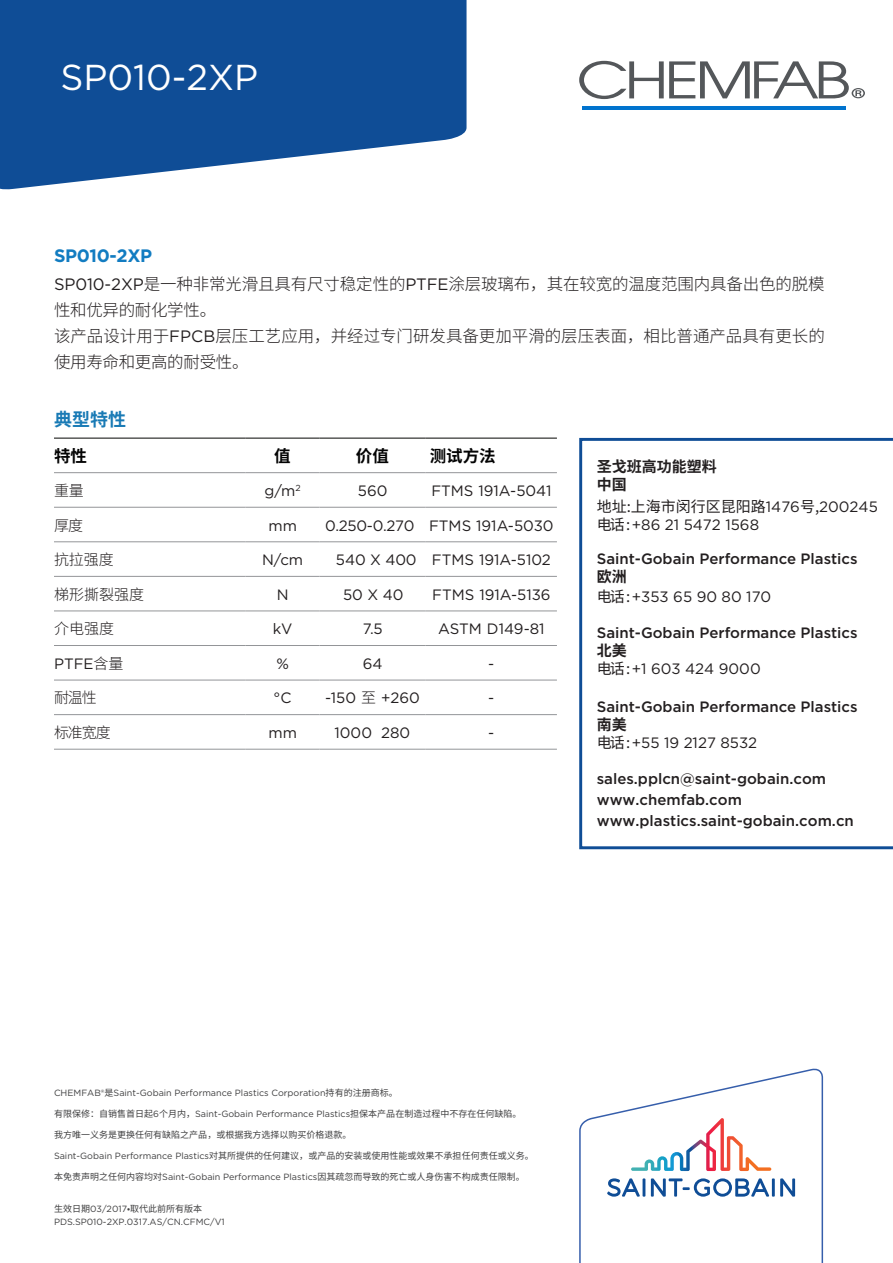
<style>
.page{position:relative;width:893px;height:1263px;background:#fff}
.page>*{position:absolute;margin:0;border:0;box-sizing:border-box;transform-origin:0 0}
.t1{font:36px "Gotham";color:#fff}
.t2{font:700 18px "Gotham";letter-spacing:-.02em;color:#127cc1}
.t3{font:700 18px "Source Han Sans CN";color:#197ab5}
.t4{font:300 16.5px/25.8px "Source Han Sans CN";letter-spacing:-.01em;color:#231f20}
.t5{font:700 16.5px "Source Han Sans CN";color:#030303}
.t6{font:15px "Gotham";color:#231f20}
.t7{font:500 15px/21px "Gotham";color:#231f20}
.t8{font:300 15px "Source Han Sans CN";letter-spacing:-.005em;color:#231f20}
.t9{font:15px "Source Han Sans CN";color:#231f20}
.t10{font:700 15px/17.5px "Source Han Sans CN";color:#231f20}
.t11{font:9px "Source Han Sans CN";color:#3e3e3f}
.t12{font:9px "Gotham";color:#3e3e3f}
.s1{font-family:"Gotham";font-weight:400}
.s2{font-family:"Source Han Sans CN";font-weight:300}
.s3{font-family:"Gotham"}
.s4{font-family:"Source Han Sans CN"}
</style>
<div class="page">
<svg style="left:579px;top:61px;width:286px;height:38px"></svg>
<hr style="left:582px;top:107px;width:263px;height:3px;background:#0073ce">
<svg style="left:0;top:0;width:467px;height:190px;background:#3065a4"></svg>
<svg style="left:579px;top:1068px;width:245px;height:195px"></svg>
<svg style="left:607px;top:1178px;width:38px;height:19px"></svg>
<svg style="left:651px;top:1178px;width:118px;height:19px"></svg>
<hr style="left:772px;top:1178px;width:3px;height:18px;background:#0f4d96">
<svg style="left:780px;top:1178px;width:15px;height:18px"></svg>
<svg style="left:631px;top:1118px;width:140px;height:53px"></svg>
<hr style="left:54px;top:472px;width:192px;height:1px;background:#939598">
<hr style="left:246px;top:472px;width:73px;height:1px;background:#939598">
<hr style="left:320px;top:472px;width:106px;height:1px;background:#939598">
<hr style="left:426px;top:472px;width:131px;height:1px;background:#939598">
<hr style="left:54px;top:507px;width:192px;height:1px;background:#939598">
<hr style="left:246px;top:507px;width:73px;height:1px;background:#939598">
<hr style="left:320px;top:507px;width:106px;height:1px;background:#939598">
<hr style="left:426px;top:507px;width:131px;height:1px;background:#939598">
<hr style="left:54px;top:541px;width:192px;height:1px;background:#939598">
<hr style="left:246px;top:541px;width:73px;height:1px;background:#939598">
<hr style="left:320px;top:541px;width:106px;height:1px;background:#939598">
<hr style="left:426px;top:541px;width:131px;height:1px;background:#939598">
<hr style="left:54px;top:576px;width:192px;height:1px;background:#939598">
<hr style="left:246px;top:576px;width:73px;height:1px;background:#939598">
<hr style="left:320px;top:576px;width:106px;height:1px;background:#939598">
<hr style="left:426px;top:576px;width:131px;height:1px;background:#939598">
<hr style="left:54px;top:610px;width:192px;height:1px;background:#939598">
<hr style="left:246px;top:610px;width:73px;height:1px;background:#939598">
<hr style="left:320px;top:610px;width:106px;height:1px;background:#939598">
<hr style="left:426px;top:610px;width:131px;height:1px;background:#939598">
<hr style="left:54px;top:645px;width:192px;height:1px;background:#939598">
<hr style="left:246px;top:645px;width:73px;height:1px;background:#939598">
<hr style="left:320px;top:645px;width:106px;height:1px;background:#939598">
<hr style="left:426px;top:645px;width:131px;height:1px;background:#939598">
<hr style="left:54px;top:680px;width:192px;height:1px;background:#939598">
<hr style="left:246px;top:680px;width:73px;height:1px;background:#939598">
<hr style="left:320px;top:680px;width:106px;height:1px;background:#939598">
<hr style="left:426px;top:680px;width:131px;height:1px;background:#939598">
<hr style="left:54px;top:714px;width:192px;height:1px;background:#939598">
<hr style="left:246px;top:714px;width:73px;height:1px;background:#939598">
<hr style="left:320px;top:714px;width:106px;height:1px;background:#939598">
<hr style="left:426px;top:714px;width:131px;height:1px;background:#939598">
<hr style="left:54px;top:749px;width:192px;height:1px;background:#939598">
<hr style="left:246px;top:749px;width:73px;height:1px;background:#939598">
<hr style="left:320px;top:749px;width:106px;height:1px;background:#939598">
<hr style="left:426px;top:749px;width:131px;height:1px;background:#939598">
<hr style="left:54px;top:438px;width:192px;height:1px;background:#040503">
<hr style="left:246px;top:438px;width:73px;height:1px;background:#040503">
<hr style="left:320px;top:438px;width:106px;height:1px;background:#040503">
<hr style="left:426px;top:438px;width:131px;height:1px;background:#040503">
<svg style="left:579px;top:438px;width:314px;height:411px"></svg>
<h1 class="t1" style="left:60px;top:54px;width:199px">SP010-2XP</h1>
<h2 class="t2" style="left:54px;top:244px;width:100px">SP010-2XP</h2>
<h3 class="t4" style="left:54px;top:272px;width:772px"><span class="s1">SP010-2XP</span>是一种非常光滑且具有尺寸稳定性的<span class="s1">PTFE</span>涂层玻璃布，其在较宽的温度范围内具备出色的脱模性和优异的耐化学性。<br>该产品设计用于<span class="s1">FPCB</span>层压工艺应用，并经过专门研发具备更加平滑的层压表面，相比普通产品具有更长的使用寿命和更高的耐受性。</h3>
<h2 class="t3" style="left:54px;top:409px;width:73px">典型特性</h2>
<h3 class="t5" style="left:54px;top:447px;width:34px">特性</h3>
<h3 class="t8" style="left:54px;top:482px;width:31px">重量</h3>
<h3 class="t8" style="left:54px;top:517px;width:31px">厚度</h3>
<h3 class="t8" style="left:54px;top:551px;width:61px">抗拉强度</h3>
<h3 class="t8" style="left:54px;top:586px;width:91px">梯形撕裂强度</h3>
<h3 class="t8" style="left:54px;top:620px;width:61px">介电强度</h3>
<h3 class="t6" style="left:54px;top:654px;width:71px">PTFE<span class="s2">含量</span></h3>
<h3 class="t8" style="left:54px;top:689px;width:44px">耐温性</h3>
<h3 class="t8" style="left:54px;top:724px;width:58px">标准宽度</h3>
<h3 class="t5" style="left:274px;top:447px;width:18px">值</h3>
<h3 class="t5" style="left:356px;top:447px;width:34px">价值</h3>
<h3 class="t5" style="left:430px;top:447px;width:67px">测试方法</h3>
<h3 class="t6" style="left:264px;top:481px;width:38px">g/m<sup>2</sup></h3>
<h3 class="t6" style="left:358px;top:481px;width:31px">560</h3>
<h3 class="t6" style="left:431px;top:481px;width:121px">FTMS 191A-5041</h3>
<h3 class="t6" style="left:268px;top:516px;width:30px">mm</h3>
<h3 class="t6" style="left:325px;top:516px;width:230px">0.250-0.270 FTMS 191A-5030</h3>
<h3 class="t6" style="left:262px;top:550px;width:43px">N/cm</h3>
<h3 class="t6" style="left:336px;top:550px;width:216px">540 X 400 FTMS 191A-5102</h3>
<h3 class="t6" style="left:277px;top:585px;width:13px">N</h3>
<h3 class="t6" style="left:343px;top:585px;width:62px">50 X 40</h3>
<h3 class="t6" style="left:432px;top:585px;width:120px">FTMS 191A-5136</h3>
<h3 class="t6" style="left:273px;top:619px;width:21px">kV</h3>
<h3 class="t6" style="left:363px;top:619px;width:22px">7.5</h3>
<h3 class="t6" style="left:438px;top:619px;width:108px">ASTM D149-81</h3>
<h3 class="t6" style="left:276px;top:654px;width:14px">%</h3>
<h3 class="t6" style="left:363px;top:654px;width:21px">64</h3>
<h3 class="t6" style="left:488px;top:654px;width:8px">-</h3>
<h3 class="t6" style="left:274px;top:688px;width:19px">°C</h3>
<h3 class="t6" style="left:325px;top:688px;width:96px">-150 <span class="s2">至</span> +260</h3>
<h3 class="t6" style="left:488px;top:688px;width:8px">-</h3>
<h3 class="t6" style="left:268px;top:723px;width:30px">mm</h3>
<h3 class="t6" style="left:335px;top:723px;width:77px">1000 280</h3>
<h3 class="t6" style="left:488px;top:723px;width:8px">-</h3>
<h3 class="t10" style="left:597px;top:458px;width:121px">圣戈班高功能塑料中国</h3>
<h3 class="t9" style="left:597px;top:498px;width:283px">地址:上海市闵行区昆阳路<span class="s3">1476</span>号,<span class="s3">200245</span></h3>
<h3 class="t6" style="left:597px;top:515px;width:164px"><span class="s4">电话 :</span>+86 21 5472 1568</h3>
<h3 class="t7" style="left:597px;top:547px;width:262px">Saint-Gobain Performance Plastics</h3>
<h3 class="t10" style="left:597px;top:568px;width:31px">欧洲</h3>
<h3 class="t6" style="left:597px;top:587px;width:176px"><span class="s4">电话 :</span>+353 65 90 80 170</h3>
<h3 class="t7" style="left:597px;top:622px;width:262px">Saint-Gobain Performance Plastics</h3>
<h3 class="t10" style="left:597px;top:642px;width:31px">北美</h3>
<h3 class="t6" style="left:597px;top:659px;width:165px"><span class="s4">电话 :</span>+1 603 424 9000</h3>
<h3 class="t7" style="left:597px;top:696px;width:262px">Saint-Gobain Performance Plastics</h3>
<h3 class="t10" style="left:597px;top:716px;width:31px">南美</h3>
<h3 class="t6" style="left:597px;top:733px;width:162px"><span class="s4">电话 :</span>+55 19 2127 8532</h3>
<h3 class="t7" style="left:597px;top:768px;width:259px">sales.pplcn@saint-gobain.com www.chemfab.com www.plastics.saint-gobain.com.cn</h3>
<p class="t12" style="left:54px;top:1087px;width:345px">CHEMFAB®<span class="s4">是</span>Saint-Gobain Performance Plastics Corporation<span class="s4">持有的注册商标。</span></p>
<p class="t11" style="left:54px;top:1108px;width:469px">有限保修：自销售首日起<span class="s3">6</span>个月内，<span class="s3">Saint-Gobain Performance Plastics</span>担保本产品在制造过程中不存在任何缺陷。</p>
<p class="t11" style="left:54px;top:1129px;width:299px">我方唯一义务是更换任何有缺陷之产品，或根据我方选择以购买价格退款。</p>
<p class="t11" style="left:54px;top:1150px;width:481px"><span class="s3">Saint-Gobain Performance Plastics</span>对其所提供的任何建议，或产品的安装或使用性能或效果不承担任何责任或义务。</p>
<p class="t11" style="left:54px;top:1171px;width:472px">本免责声明之任何内容均对<span class="s3">Saint-Gobain Performance Plastics</span>因其疏忽而导致的死亡或人身伤害不构成责任限制。</p>
<p class="t11" style="left:54px;top:1204px;width:150px">生效日期<span class="s3">03/2017</span>•取代此前所有版本</p>
<p class="t12" style="left:54px;top:1216px;width:172px">PDS.SP010-2XP.0317.AS/CN.CFMC/V1</p>
</div>
